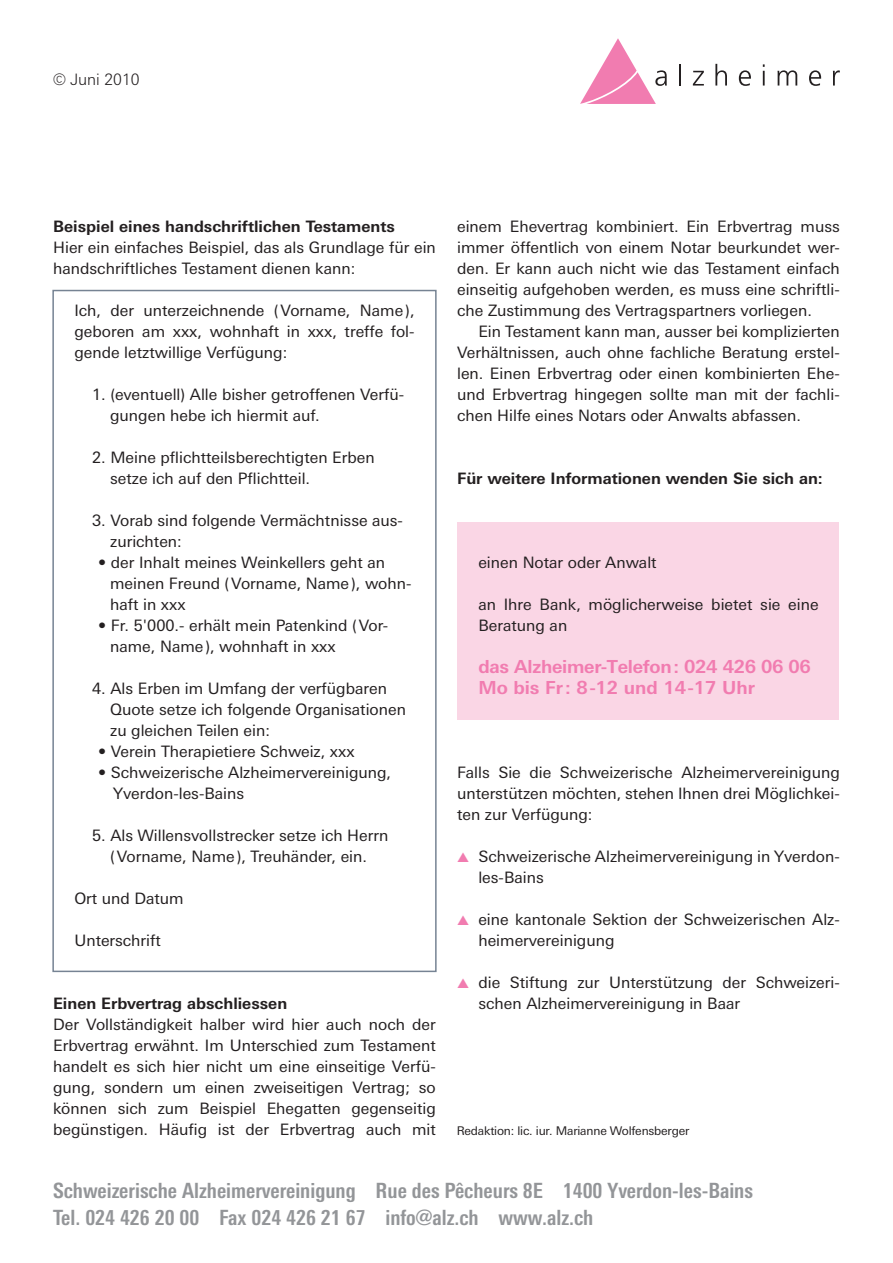
<style>
.page{position:relative;width:893px;height:1263px;background:#fff}
.page>*{position:absolute;margin:0;border:0;box-sizing:border-box;transform-origin:0 0}
.t1{font:700 condensed 21px "Linotype Univers";color:#939598}
.SANSrenf{font:700 18px "Linotype Univers Basic";letter-spacing:-.015em;color:#f17cb0}
.SANSrenf-2{font:15.75px/21px "Linotype Univers Basic";color:#231f20}
.AVECrenf{font:15.75px/21px "Linotype Univers Basic";color:#231f20;text-align:justify}
._5-5{font:15.75px/21px "Linotype Univers Basic";color:#231f20}
.SOUS-TITRE{font:15.75px/21px "Linotype Univers Basic";color:#231f20;text-align:justify}
.SANSrenf-3{font:700 15.75px "Linotype Univers Basic";color:#231f20}
.t2{font:300 15.75px "Linotype Univers Basic";color:#231f20}
.t3{font:12px "Linotype Univers Basic";letter-spacing:-.015em;color:#231f20}
.t4{font:300 12px "Linotype Univers Basic";color:#231f20}
.s1{color:#f17cb0}
</style>
<div class="page">
<svg style="left:580px;top:38px;width:87px;height:66px"></svg>
<hr style="left:679px;top:64px;width:2px;height:22px;background:#231f20">
<svg style="left:693px;top:71px;width:11px;height:15px"></svg>
<svg style="left:715px;top:64px;width:12px;height:22px"></svg>
<svg style="left:739px;top:70px;width:12px;height:16px"></svg>
<svg style="left:763px;top:64px;width:2px;height:22px"></svg>
<svg style="left:777px;top:70px;width:20px;height:16px"></svg>
<svg style="left:809px;top:70px;width:12px;height:16px"></svg>
<svg style="left:833px;top:70px;width:7px;height:16px"></svg>
<div style="left:52px;top:290px;width:385px;height:682px;border:2px solid #768393"></div>
<div style="left:457px;top:522px;width:381px;height:197px;background:#fad6e5"></div>
<p class="t2" style="left:53px;top:70px;width:88px">© Juni 2010</p>
<p class="SANSrenf-3" style="left:53px;top:217px;width:343px">Beispiel eines handschriftlichen Testaments</p>
<p class="SANSrenf-2" style="left:53px;top:237px;width:384px">Hier ein einfaches Beispiel, das als Grundlage für ein handschriftliches Testament dienen kann:</p>
<p class="SANSrenf-2" style="left:74px;top:300px;width:342px;text-align:justify">Ich, der unterzeichnende (Vorname, Name), geboren am xxx, wohnhaft in xxx, treffe fol&shy;gende letztwillige Verfügung:</p>
<p class="SANSrenf-2" style="left:110px;top:384px;width:295px;text-indent:-18px">1. (eventuell) Alle bisher getroffenen Verfü&shy;gungen hebe ich hiermit auf.</p>
<p class="SANSrenf-2" style="left:110px;top:447px;width:266px;text-indent:-18px">2. Meine pflichtteilsberechtigten Erben setze ich auf den Pflichtteil.</p>
<p class="SANSrenf-2" style="left:110px;top:510px;width:294px;text-indent:-18px">3. Vorab sind folgende Vermächtnisse aus&shy;zurichten:</p>
<p class="SANSrenf-2" style="left:110px;top:552px;width:303px;text-indent:-12px">• der Inhalt meines Weinkellers geht an meinen Freund (Vorname, Name), wohn&shy;haft in xxx</p>
<p class="SANSrenf-2" style="left:110px;top:615px;width:279px;text-indent:-12px">• Fr. 5'000.- erhält mein Patenkind (Vor&shy;name, Name), wohnhaft in xxx</p>
<p class="SANSrenf-2" style="left:110px;top:678px;width:297px;text-indent:-18px">4. Als Erben im Umfang der verfügbaren<br>Quote setze ich folgende Organisationen zu gleichen Teilen ein:</p>
<p class="SANSrenf-2" style="left:98px;top:741px;width:258px">• Verein Therapietiere Schweiz, xxx</p>
<p class="SANSrenf-2" style="left:113px;top:762px;width:280px;text-indent:-15px">• Schweizerische Alzheimervereinigung,<br>Yverdon-les-Bains</p>
<p class="SANSrenf-2" style="left:92px;top:825px;width:298px;text-align:center">5. Als Willensvollstrecker setze ich Herrn (Vorname, Name), Treuhänder, ein.</p>
<p class="SANSrenf-2" style="left:74px;top:888px;width:111px">Ort und Datum</p>
<p class="SANSrenf-2" style="left:74px;top:930px;width:88px">Unterschrift</p>
<p class="SANSrenf-3" style="left:53px;top:994px;width:236px">Einen Erbvertrag abschliessen</p>
<p class="SANSrenf-2" style="left:53px;top:1014px;width:384px;text-align:justify">Der Vollständigkeit halber wird hier auch noch der Erbvertrag erwähnt. Im Unterschied zum Testament handelt es sich hier nicht um eine einseitige Verfü&shy;gung, sondern um einen zweiseitigen Vertrag; so können sich zum Beispiel Ehegatten gegenseitig begünstigen. Häufig ist der Erbvertrag auch mit</p>
<p class="SANSrenf-2" style="left:457px;top:216px;width:384px;text-align:justify">einem Ehevertrag kombiniert. Ein Erbvertrag muss immer öffentlich von einem Notar beurkundet wer&shy;den. Er kann auch nicht wie das Testament einfach einseitig aufgehoben werden, es muss eine schriftli&shy;che Zustimmung des Vertragspartners vorliegen.</p>
<p class="AVECrenf" style="left:457px;top:321px;width:384px;text-indent:21px">Ein Testament kann man, ausser bei komplizierten Verhältnissen, auch ohne fachliche Beratung erstel&shy;len. Einen Erbvertrag oder einen kombinierten Ehe&shy;und Erbvertrag hingegen sollte man mit der fachli&shy;chen Hilfe eines Notars oder Anwalts abfassen.</p>
<p class="SANSrenf-3" style="left:457px;top:469px;width:367px">Für weitere Informationen wenden Sie sich an:</p>
<p class="SANSrenf-2" style="left:478px;top:552px;width:180px">einen Notar oder Anwalt</p>
<p class="SANSrenf-2" style="left:478px;top:594px;width:342px">an Ihre Bank, möglicherweise bietet sie eine<br>Beratung an</p>
<p class="SANSrenf" style="left:478px;top:656px;width:334px">das Alzheimer-Telefon: 024 426 06 06</p>
<p class="SANSrenf" style="left:478px;top:677px;width:278px">Mo bis Fr: 8-12 und 14-17 Uhr</p>
<p class="SOUS-TITRE" style="left:457px;top:762px;width:384px">Falls Sie die Schweizerische Alzheimervereinigung unterstützen möchten, stehen Ihnen drei Möglichkei&shy;ten zur Verfügung:</p>
<p class="_5-5" style="left:478px;top:846px;width:363px;text-indent:-21px"><span class="s1">▲</span> Schweizerische Alzheimervereinigung in Yverdon&shy;les-Bains</p>
<p class="_5-5" style="left:478px;top:909px;width:363px;text-indent:-21px"><span class="s1">▲</span> eine kantonale Sektion der Schweizerischen Alz&shy;heimervereinigung</p>
<p class="_5-5" style="left:478px;top:972px;width:363px;text-indent:-21px"><span class="s1">▲</span> die Stiftung zur Unterstützung der Schweizeri&shy;schen Alzheimervereinigung in Baar</p>
<p class="t3" style="left:457px;top:1124px;width:234px">Redaktion: lic. iur. Marianne Wolfensberger</p>
<p class="t1" style="left:53px;top:1178px;width:701px">Schweizerische Alzheimervereinigung Rue des Pêcheurs 8E 1400 Yverdon-les-Bains</p>
<p class="t1" style="left:53px;top:1205px;width:542px">Tel. 024 426 20 00 Fax 024 426 21 67 info@alz.ch www.alz.ch</p>
<p class="t4" style="left:53px;top:1186px;width:8px">4</p>
</div>
